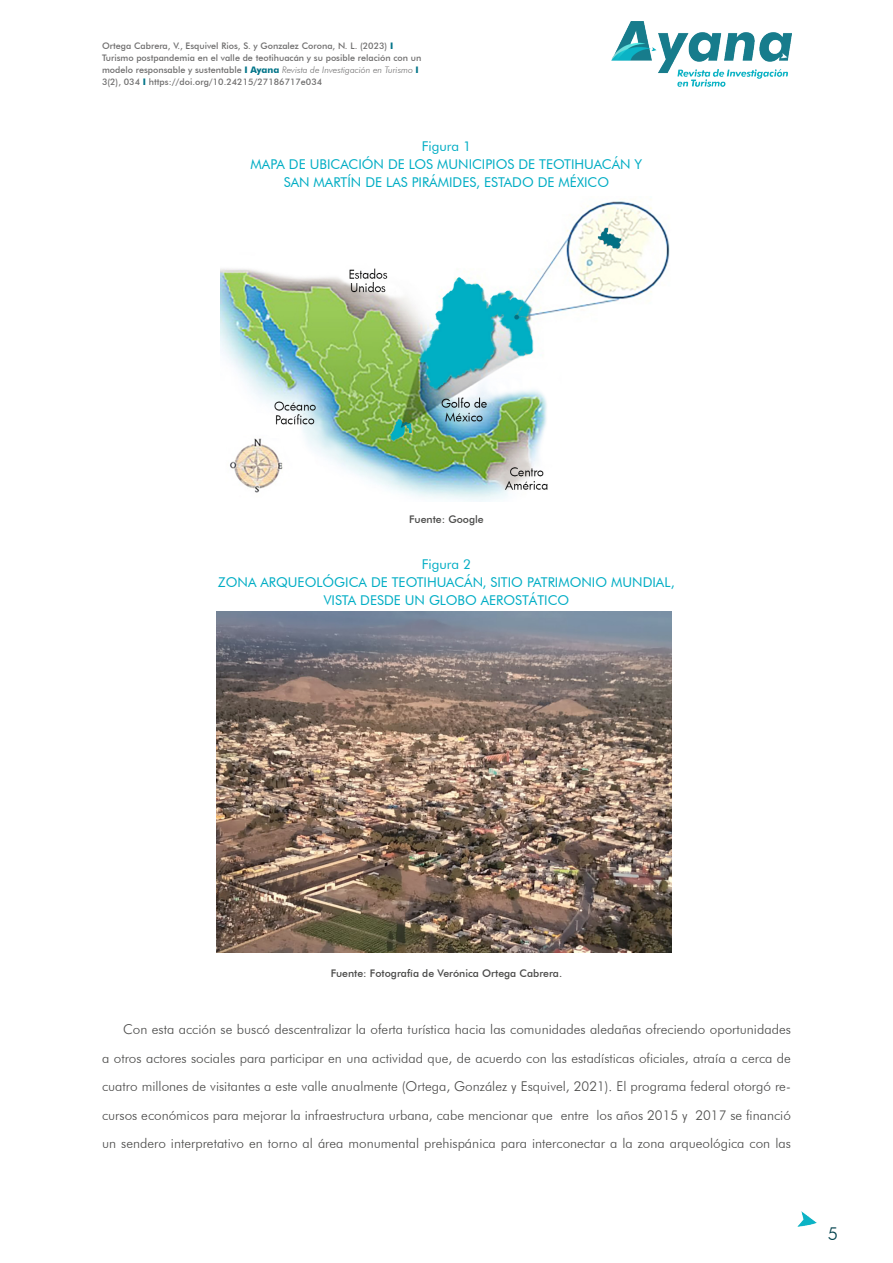
<style>
.page{position:relative;width:893px;height:1263px;background:#fff}
.page>*{position:absolute;margin:0;border:0;box-sizing:border-box;transform-origin:0 0}
.t1{font:300 18px "Futura BT";color:#00414c}
.t2{font:300 13.5px/28.5px "Futura BT";color:#4a4a49;text-align:justify}
.t3{font:13.5px/18px "Futura BT";color:#00adc4;text-align:center}
.t4{font:500 10.5px "Futura BT";color:#4a4a49}
.t5{font:500 9px/12px "Futura BT";color:#706f6f}
.s1{font-weight:700;color:#007488}
.s2{font-weight:300;font-style:italic}
</style>
<div class="page">
<img style="left:611px;top:22px;width:180px;height:64px">
<img style="left:798px;top:1212px;width:19px;height:14px">
<img style="left:220px;top:199px;width:450px;height:303px">
<img style="left:217px;top:612px;width:455px;height:340px">
<p class="t5" style="left:102px;top:40px;width:321px">Ortega Cabrera, V., Esquivel Rios, S. y Gonzalez Corona, N. L. (2023) <span class="s1">I </span>Turismo postpandemia en el valle de teotihuacán y su posible relación con un modelo responsable y sustentable <span class="s1">I Ayana</span> <span class="s2">Revista de Investigación en Turismo</span> <span class="s1">I </span>3(2), 034 <span class="s1">I</span> https://doi.org/10.24215/27186717e034</p>
<p class="t3" style="left:251px;top:137px;width:393px">Figura 1<br>MAPA DE UBICACIÓN DE LOS MUNICIPIOS DE TEOTIHUACÁN Y<br>SAN MARTÍN DE LAS PIRÁMIDES, ESTADO DE MÉXICO</p>
<p class="t4" style="left:409px;top:512px;width:76px">Fuente: Google</p>
<p class="t3" style="left:218px;top:555px;width:458px">Figura 2<br>ZONA ARQUEOLÓGICA DE TEOTIHUACÁN, SITIO PATRIMONIO MUNDIAL,<br>VISTA DESDE UN GLOBO AEROSTÁTICO</p>
<p class="t4" style="left:331px;top:967px;width:233px">Fuente: Fotografía de Verónica Ortega Cabrera.</p>
<p class="t2" style="left:102px;top:1015px;width:690px;text-indent:21px">Con esta acción se buscó descentralizar la oferta turística hacia las comunidades aledañas ofreciendo oportunidades a otros actores sociales para participar en una actividad que, de acuerdo con las estadísticas oficiales, atraía a cerca de cuatro millones de visitantes a este valle anualmente (Ortega, González y Esquivel, 2021). El programa federal otorgó re&shy;cursos económicos para mejorar la infraestructura urbana, cabe mencionar que entre los años 2015 y 2017 se financió un sendero interpretativo en torno al área monumental prehispánica para interconectar a la zona arqueológica con las</p>
<h1 class="t1" style="left:828px;top:1222px;width:12px">5</h1>
</div>
